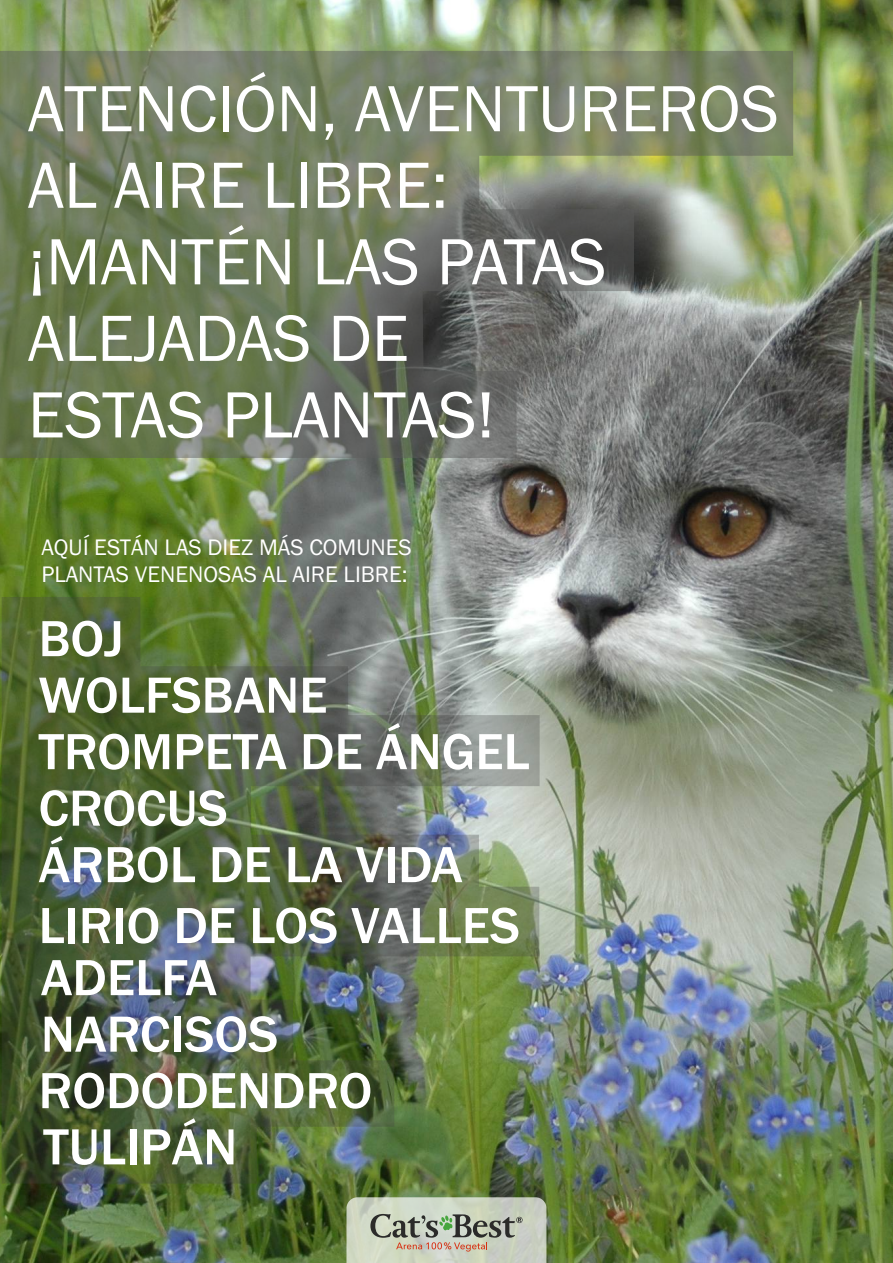
<style>
.page{position:relative;width:893px;height:1263px;background:#fff}
.page>*{position:absolute;margin:0;border:0;box-sizing:border-box;transform-origin:0 0}
.t1{font:67.5px/76.5px "Franklin Gothic";color:#fff}
.t2{font:500 52.5px "Franklin Gothic";color:#fff}
.t3{font:23.25px/26.4px "Franklin Gothic";color:#fff}
</style>
<div class="page">
<img style="left:0;top:0;width:893px;height:1263px">
<svg style="left:0;top:51px;width:793px;height:407px;background:#747d66"></svg>
<img style="left:2px;top:597px;width:538px;height:586px">
<svg style="left:346px;top:1197px;width:200px;height:66px;background:#bdc2b1"></svg>
<p class="t1" style="left:28px;top:70px;width:753px">ATENCIÓN, AVENTUREROS<br>AL AIRE LIBRE:<br>¡MANTÉN LAS PATAS<br>ALEJADAS DE<br>ESTAS PLANTAS!</p>
<p class="t3" style="left:41px;top:534px;width:372px">AQUÍ ESTÁN LAS DIEZ MÁS COMUNES<br>PLANTAS VENENOSAS AL AIRE LIBRE:</p>
<p class="t2" style="left:39px;top:607px;width:87px">BOJ</p>
<p class="t2" style="left:39px;top:664px;width:290px">WOLFSBANE</p>
<p class="t2" style="left:39px;top:720px;width:493px">TROMPETA DE ÁNGEL</p>
<p class="t2" style="left:39px;top:777px;width:191px">CROCUS</p>
<p class="t2" style="left:39px;top:833px;width:426px">ÁRBOL DE LA VIDA</p>
<p class="t2" style="left:39px;top:894px;width:483px">LIRIO DE LOS VALLES</p>
<p class="t2" style="left:41px;top:946px;width:178px">ADELFA</p>
<p class="t2" style="left:41px;top:1003px;width:239px">NARCISOS</p>
<p class="t2" style="left:39px;top:1059px;width:335px">RODODENDRO</p>
<p class="t2" style="left:43px;top:1115px;width:196px">TULIPÁN</p>
</div>
